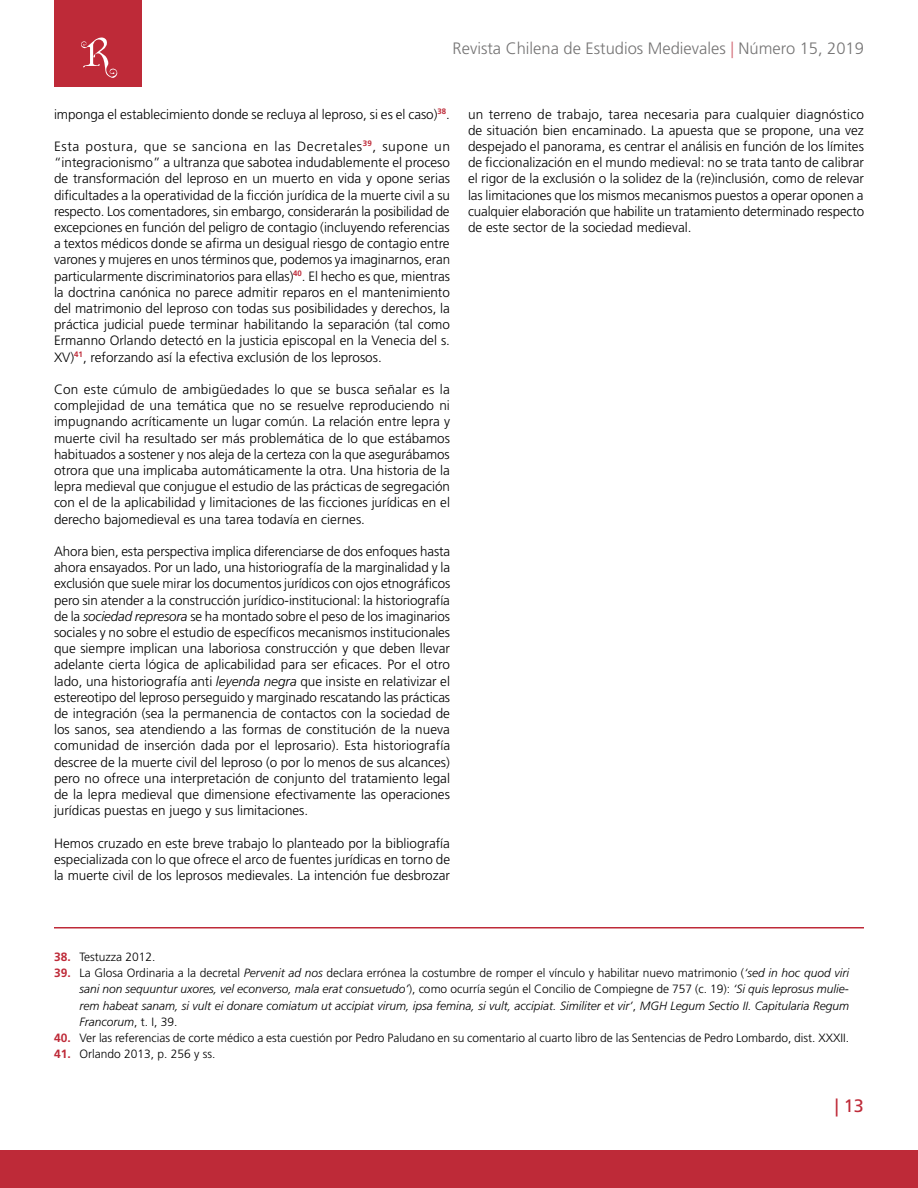
<style>
.page{position:relative;width:918px;height:1188px;background:#fff}
.page>*{position:absolute;margin:0;border:0;box-sizing:border-box;transform-origin:0 0}
.t1{font:18px "Frutiger LT Std";color:#be2a38}
.t2{font:300 16.5px "Frutiger LT Std";color:#757474}
.t3{font:300 13.5px/16.2px "Frutiger LT Std";color:#000;text-align:justify}
.t4{font:italic 300 12px/16.2px "Frutiger LT Std";color:#000;text-align:justify}
.t5{font:300 12px "Frutiger LT Std";color:#000}
.s1{color:#d36e78}
.s2{font-style:italic}
.s3{font-weight:700;color:#be2a38}
.s4{font-weight:700;font-style:normal;color:#be2a38}
.s5{font-style:normal}
</style>
<div class="page">
<div style="left:0;top:1151px;width:918px;height:37px;background:#be2a38"></div>
<div style="left:54px;top:0;width:88px;height:86px;background:#be2a38"></div>
<svg style="left:81px;top:37px;width:37px;height:41px"></svg>
<hr style="left:54px;top:927px;width:810px;height:1px;background:#be2a38">
<p class="t2" style="left:453px;top:39px;width:413px">Revista Chilena de Estudios Medievales <span class="s1">|</span> Número 15, 2019</p>
<p class="t3" style="left:54px;top:106px;width:398px">imponga el establecimiento donde se recluya al leproso, si es el caso)<sup>38</sup>.</p>
<p class="t3" style="left:54px;top:138px;width:398px">Esta postura, que se sanciona en las Decretales<sup>39</sup>, supone un “integracionismo” a ultranza que sabotea indudablemente el proceso de transformación del leproso en un muerto en vida y opone serias dificultades a la operatividad de la ficción jurídica de la muerte civil a su respecto. Los comentadores, sin embargo, considerarán la posibilidad de excepciones en función del peligro de contagio (incluyendo referencias a textos médicos donde se afirma un desigual riesgo de contagio entre varones y mujeres en unos términos que, podemos ya imaginarnos, eran particularmente discriminatorios para ellas)<sup>40</sup>. El hecho es que, mientras la doctrina canónica no parece admitir reparos en el mantenimiento del matrimonio del leproso con todas sus posibilidades y derechos, la práctica judicial puede terminar habilitando la separación (tal como Ermanno Orlando detectó en la justicia episcopal en la Venecia del s.<br>XV)<sup>41</sup>, reforzando así la efectiva exclusión de los leprosos.</p>
<p class="t3" style="left:54px;top:381px;width:398px">Con este cúmulo de ambigüedades lo que se busca señalar es la complejidad de una temática que no se resuelve reproduciendo ni impugnando acríticamente un lugar común. La relación entre lepra y muerte civil ha resultado ser más problemática de lo que estábamos habituados a sostener y nos aleja de la certeza con la que asegurábamos otrora que una implicaba automáticamente la otra. Una historia de la lepra medieval que conjugue el estudio de las prácticas de segregación con el de la aplicabilidad y limitaciones de las ficciones jurídicas en el derecho bajomedieval es una tarea todavía en ciernes.</p>
<p class="t3" style="left:54px;top:543px;width:398px">Ahora bien, esta perspectiva implica diferenciarse de dos enfoques hasta ahora ensayados. Por un lado, una historiografía de la marginalidad y la exclusión que suele mirar los documentos jurídicos con ojos etnográficos pero sin atender a la construcción jurídico-institucional: la historiografía de la <span class="s2">sociedad represora</span> se ha montado sobre el peso de los imaginarios sociales y no sobre el estudio de específicos mecanismos institucionales que siempre implican una laboriosa construcción y que deben llevar adelante cierta lógica de aplicabilidad para ser eficaces. Por el otro lado, una historiografía anti <span class="s2">leyenda negra</span> que insiste en relativizar el estereotipo del leproso perseguido y marginado rescatando las prácticas de integración (sea la permanencia de contactos con la sociedad de los sanos, sea atendiendo a las formas de constitución de la nueva comunidad de inserción dada por el leprosario). Esta historiografía descree de la muerte civil del leproso (o por lo menos de sus alcances) pero no ofrece una interpretación de conjunto del tratamiento legal de la lepra medieval que dimensione efectivamente las operaciones jurídicas puestas en juego y sus limitaciones.</p>
<p class="t3" style="left:54px;top:835px;width:398px">Hemos cruzado en este breve trabajo lo planteado por la bibliografía especializada con lo que ofrece el arco de fuentes jurídicas en torno de la muerte civil de los leprosos medievales. La intención fue desbrozar</p>
<p class="t3" style="left:468px;top:106px;width:398px">un terreno de trabajo, tarea necesaria para cualquier diagnóstico de situación bien encaminado. La apuesta que se propone, una vez despejado el panorama, es centrar el análisis en función de los límites de ficcionalización en el mundo medieval: no se trata tanto de calibrar el rigor de la exclusión o la solidez de la (re)inclusión, como de relevar las limitaciones que los mismos mecanismos puestos a operar oponen a cualquier elaboración que habilite un tratamiento determinado respecto de este sector de la sociedad medieval.</p>
<p class="t5" style="left:54px;top:950px;width:103px"><span class="s3">38.</span> Testuzza 2012.</p>
<p class="t4" style="left:80px;top:965px;width:771px;text-indent:-26px"><span class="s4">39.</span> <span class="s5">La Glosa Ordinaria a la decretal</span> Pervenit ad nos <span class="s5">declara errónea la costumbre de romper el vínculo y habilitar nuevo matrimonio (</span>‘sed in hoc quod viri sani non sequuntur uxores, vel econverso, mala erat consuetudo’<span class="s5">), como ocurría según el Concilio de Compiegne de 757 (c. 19):</span> ‘Si quis leprosus mulie&shy;rem habeat sanam, si vult ei donare comiatum ut accipiat virum, ipsa femina, si vult, accipiat. Similiter et vir’<span class="s5">,</span> MGH Legum Sectio II. Capitularia Regum Francorum<span class="s5">, t. I, 39.</span></p>
<p class="t5" style="left:54px;top:1031px;width:797px"><span class="s3">40.</span> Ver las referencias de corte médico a esta cuestión por Pedro Paludano en su comentario al cuarto libro de las Sentencias de Pedro Lombardo, dist. XXXII.</p>
<p class="t5" style="left:54px;top:1047px;width:163px"><span class="s3">41.</span> Orlando 2013, p. 256 y ss.</p>
<h1 class="t1" style="left:835px;top:1095px;width:31px">| 13</h1>
</div>
